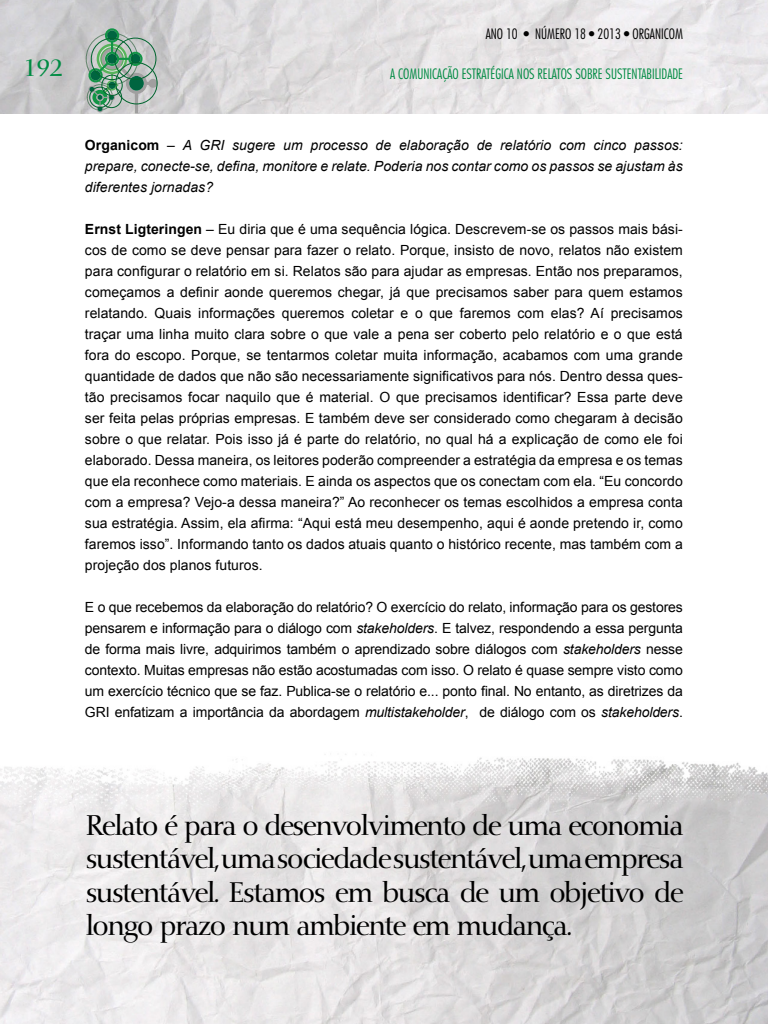
<style>
.page{position:relative;width:768px;height:1024px;background:#fff}
.page>*{position:absolute;margin:0;border:0;box-sizing:border-box;transform-origin:0 0}
.destaque{font:28px/33.6px "Nofret";letter-spacing:-.05em;color:#000;text-align:justify}
.t1{font:25px "Nofret";color:#008b43}
.texto1_materia{font:14px/21px "Arial";letter-spacing:-.005em;color:#000;text-align:justify}
.texto1_materia-2{font:italic 14px/21px "Arial";letter-spacing:.005em;color:#000;text-align:justify}
.t2{font:300 condensed 14px "Futura Std";color:#008b43}
.t3{font:300 condensed 14px "Futura Std";color:#000}
.s1{font-weight:700;font-style:normal}
.s2{font-style:normal}
.s3{font-weight:700}
.s4{font-style:italic}
</style>
<div class="page">
<img style="left:1px;top:0;width:767px;height:113px">
<div style="left:87px;top:85px;width:26px;height:25px;border:1px dashed #004415;border-radius:50%"></div>
<svg style="left:88px;top:28px;width:69px;height:85px;background:#8faf9d"></svg>
<div style="left:102px;top:75px;width:20px;height:21px;border:1px solid #00652e;border-radius:50%"></div>
<div style="left:90px;top:87px;width:20px;height:21px;border:1px solid #00652e;border-radius:50%"></div>
<div style="left:115px;top:38px;width:41px;height:41px;border:1px solid #00652e;border-radius:50%"></div>
<div style="left:116px;top:63px;width:41px;height:41px;border:1px solid #00652e;border-radius:50%"></div>
<div style="left:91px;top:38px;width:42px;height:42px;border:1px solid #00652e;border-radius:50%"></div>
<img style="left:1px;top:754px;width:767px;height:270px">
<p class="t3" style="left:486px;top:26px;width:199px">ANO 10 • NÚMERO 18 • 2013 • ORGANICOM</p>
<h2 class="t1" style="left:24px;top:53px;width:41px">192</h2>
<p class="t2" style="left:390px;top:66px;width:294px">A COMUNICAÇÃO ESTRATÉGICA NOS RELATOS SOBRE SUSTENTABILIDADE</p>
<p class="texto1_materia-2" style="left:85px;top:135px;width:599px"><span class="s1">Organicom</span> <span class="s2">–</span> A GRI sugere um processo de elaboração de relatório com cinco passos: prepare, conecte-se, defina, monitore e relate. Poderia nos contar como os passos se ajustam às diferentes jornadas?</p>
<p class="texto1_materia" style="left:85px;top:219px;width:599px"><span class="s3">Ernst Ligteringen</span> – Eu diria que é uma sequência lógica. Descrevem-se os passos mais bási&shy;cos de como se deve pensar para fazer o relato. Porque, insisto de novo, relatos não existem para configurar o relatório em si. Relatos são para ajudar as empresas. Então nos preparamos, começamos a definir aonde queremos chegar, já que precisamos saber para quem estamos relatando. Quais informações queremos coletar e o que faremos com elas? Aí precisamos traçar uma linha muito clara sobre o que vale a pena ser coberto pelo relatório e o que está fora do escopo. Porque, se tentarmos coletar muita informação, acabamos com uma grande quantidade de dados que não são necessariamente significativos para nós. Dentro dessa ques&shy;tão precisamos focar naquilo que é material. O que precisamos identificar? Essa parte deve ser feita pelas próprias empresas. E também deve ser considerado como chegaram à decisão sobre o que relatar. Pois isso já é parte do relatório, no qual há a explicação de como ele foi elaborado. Dessa maneira, os leitores poderão compreender a estratégia da empresa e os temas que ela reconhece como materiais. E ainda os aspectos que os conectam com ela. “Eu concordo com a empresa? Vejo-a dessa maneira?” Ao reconhecer os temas escolhidos a empresa conta sua estratégia. Assim, ela afirma: “Aqui está meu desempenho, aqui é aonde pretendo ir, como faremos isso”. Informando tanto os dados atuais quanto o histórico recente, mas também com a projeção dos planos futuros.</p>
<p class="texto1_materia" style="left:85px;top:597px;width:599px">E o que recebemos da elaboração do relatório? O exercício do relato, informação para os gestores pensarem e informação para o diálogo com <span class="s4">stakeholders</span>. E talvez, respondendo a essa pergunta de forma mais livre, adquirimos também o aprendizado sobre diálogos com <span class="s4">stakeholders</span> nesse contexto. Muitas empresas não estão acostumadas com isso. O relato é quase sempre visto como um exercício técnico que se faz. Publica-se o relatório e... ponto final. No entanto, as diretrizes da GRI enfatizam a importância da abordagem <span class="s4">multistakeholder</span>, de diálogo com os <span class="s4">stakeholders</span>.</p>
<p class="destaque" style="left:86px;top:809px;width:600px">Relato é para o desenvolvimento de uma economia sustentável, uma sociedade sustentável, uma empresa sustentável. Estamos em busca de um objetivo de longo prazo num ambiente em mudança.</p>
</div>
